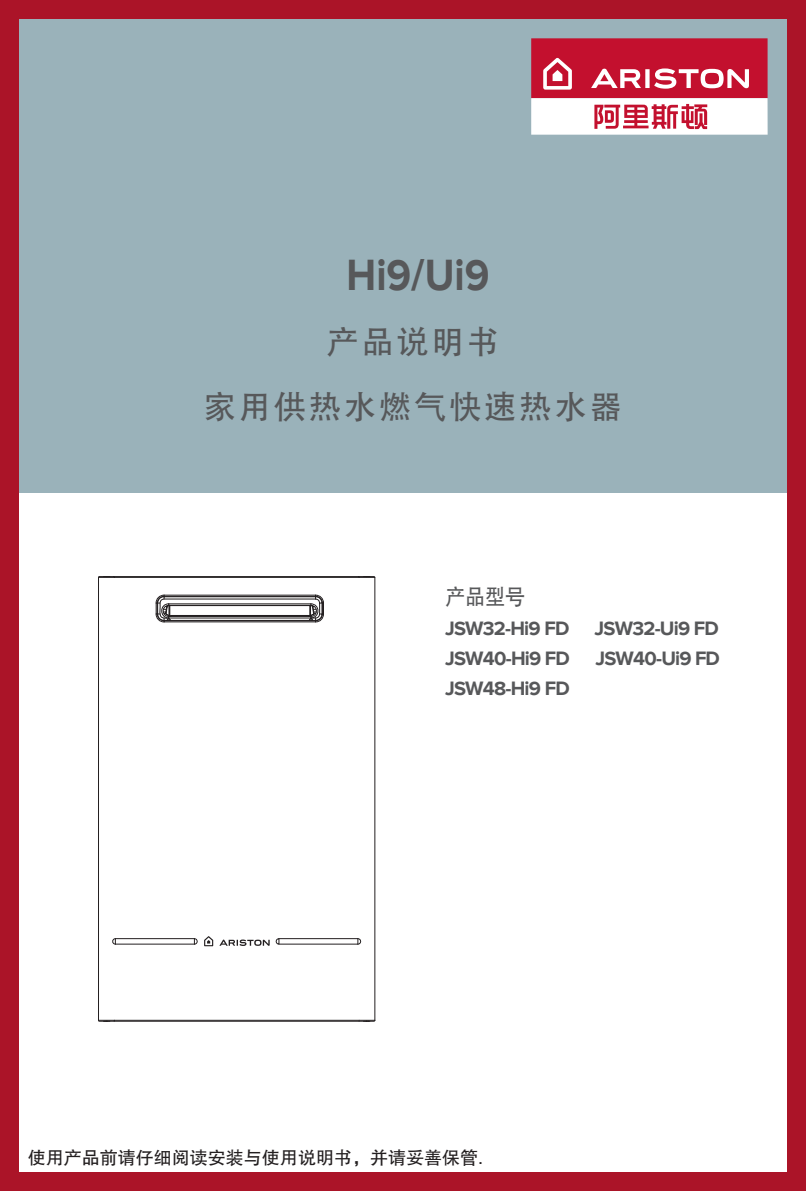
<style>
.page{position:relative;width:806px;height:1191px;background:#fff}
.page>*{position:absolute;margin:0;border:0;box-sizing:border-box;transform-origin:0 0}
.t1{font:700 45px "Proxima Nova";color:#57585a;scale:.9 1}
.t2{font:32.4px/65px "FZHTK GBK1 0";letter-spacing:.08em;color:#57585a;text-align:center}
.t3{font:22.2px "FZHTK GBK1 0";color:#57585a;scale:.9 1}
.t4{font:700 20px "Proxima Nova";letter-spacing:-.04em;color:#57585a}
.t5{font:18px "FZHTJW GB1 0";color:#231f20}
</style>
<div class="page">
<div style="left:0;top:0;width:805px;height:1191px;background:#ab1428"></div>
<div style="left:19px;top:19px;width:767px;height:1152px;background:#fff"></div>
<svg style="left:98px;top:576px;width:277px;height:446px"></svg>
<div style="left:19px;top:19px;width:767px;height:473px;background:#9ab2ba"></div>
<div style="left:531px;top:38px;width:236px;height:60px;background:#c3102e"></div>
<div style="left:531px;top:98px;width:236px;height:37px;background:#fff"></div>
<svg style="left:543px;top:58px;width:28px;height:32px"></svg>
<svg style="left:591px;top:68px;width:157px;height:21px"></svg>
<svg style="left:594px;top:104px;width:113px;height:25px"></svg>
<h1 class="t1" style="left:346px;top:249px;width:160px">Hi9/Ui9</h1>
<h2 class="t2" style="left:203px;top:311px;width:420px">产品说明书<br>家用供热水燃气快速热水器</h2>
<p class="t3" style="left:445px;top:583px;width:90px">产品型号</p>
<p class="t4" style="left:445px;top:616px;width:126px">JSW32-Hi9 FD</p>
<p class="t4" style="left:594px;top:616px;width:126px">JSW32-Ui9 FD</p>
<p class="t4" style="left:445px;top:646px;width:126px">JSW40-Hi9 FD</p>
<p class="t4" style="left:595px;top:646px;width:126px">JSW40-Ui9 FD</p>
<p class="t4" style="left:445px;top:676px;width:126px">JSW48-Hi9 FD</p>
<p class="t5" style="left:28px;top:1147px;width:456px">使用产品前请仔细阅读安装与使用说明书，并请妥善保管.</p>
</div>
